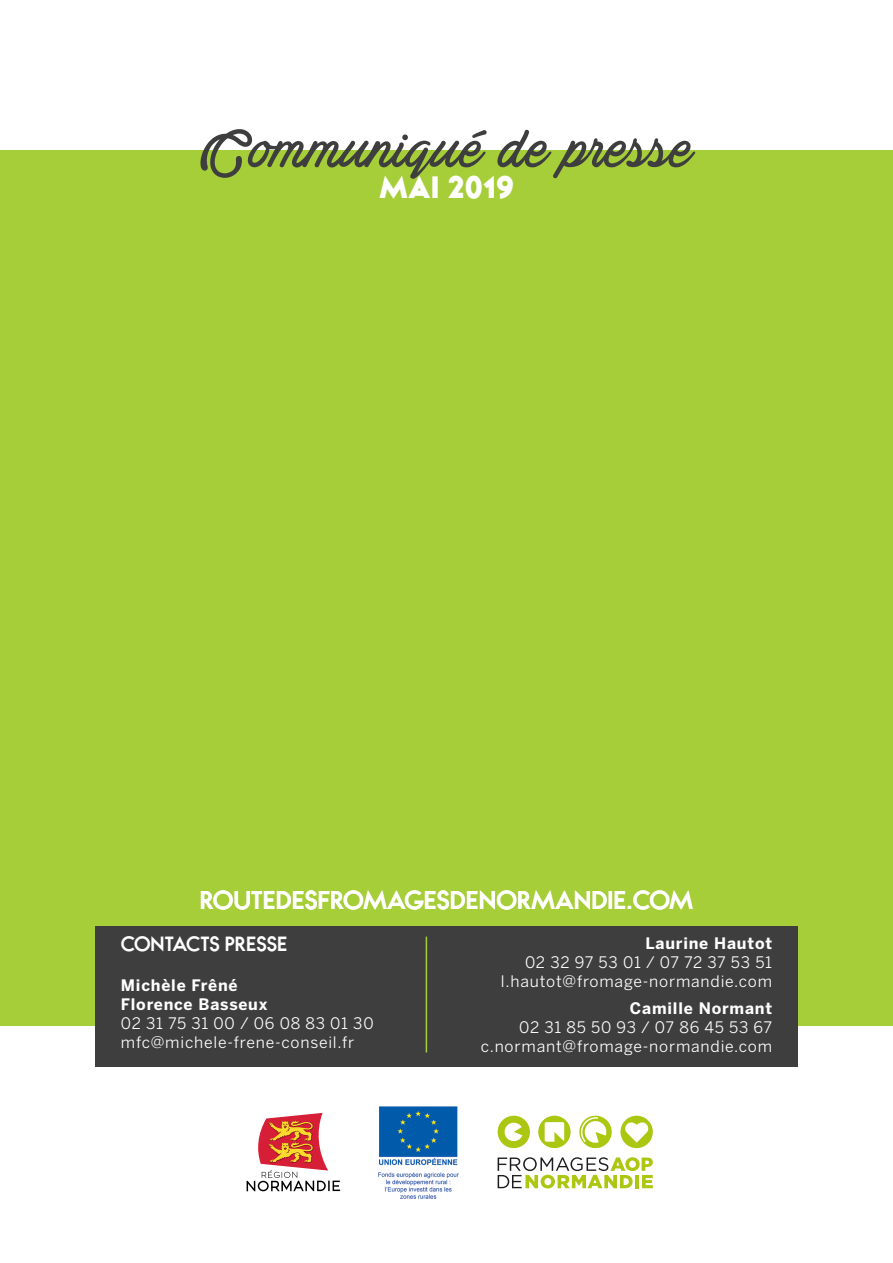
<style>
.page{position:relative;width:893px;height:1263px;background:#fff}
.page>*{position:absolute;margin:0;border:0;box-sizing:border-box;transform-origin:0 0}
.t1{font:60px "Actonia PERSONALUSE";color:#3e3e3f}
.t2{font:900 27px "Bambino";color:#fff}
.t3{font:700 22.5px "Bambino";color:#fff}
.t4{font:700 18px "Bambino";color:#fff}
.t5{font:15.75px "Benton Sans";letter-spacing:.05em;color:#fff}
.t6{font:700 15.75px "Benton Sans";letter-spacing:.05em;color:#fff}
</style>
<div class="page">
<div style="left:0;top:150px;width:893px;height:875px;background:#a6ce39"></div>
<div style="left:95px;top:926px;width:703px;height:140px;background:#3e3e3f"></div>
<hr style="left:426px;top:936px;width:1px;height:116px;background:#a6ce39">
<svg style="left:247px;top:1113px;width:93px;height:78px"></svg>
<img style="left:378px;top:1106px;width:81px;height:93px">
<svg style="left:538px;top:1116px;width:33px;height:32px"></svg>
<svg style="left:497px;top:1115px;width:33px;height:34px"></svg>
<svg style="left:579px;top:1115px;width:33px;height:34px"></svg>
<svg style="left:620px;top:1116px;width:33px;height:32px"></svg>
<svg style="left:498px;top:1157px;width:155px;height:31px"></svg>
<p class="t1" style="left:200px;top:119px;width:494px">Communiqué de presse</p>
<p class="t2" style="left:379px;top:173px;width:136px">MAI 2019</p>
<p class="t3" style="left:200px;top:888px;width:495px">ROUTEDESFROMAGESDENORMANDIE.COM</p>
<p class="t4" style="left:121px;top:934px;width:168px">CONTACTS PRESSE</p>
<p class="t6" style="left:121px;top:976px;width:118px">Michèle Frêné</p>
<p class="t6" style="left:121px;top:995px;width:148px">Florence Basseux</p>
<p class="t5" style="left:121px;top:1014px;width:254px">02 31 75 31 00 / 06 08 83 01 30</p>
<p class="t5" style="left:121px;top:1033px;width:235px">mfc@michele-frene-conseil.fr</p>
<p class="t6" style="left:645px;top:934px;width:128px">Laurine Hautot</p>
<p class="t5" style="left:525px;top:953px;width:249px">02 32 97 53 01 / 07 72 37 53 51</p>
<p class="t5" style="left:501px;top:972px;width:273px">l.hautot@fromage-normandie.com</p>
<p class="t6" style="left:630px;top:999px;width:144px">Camille Normant</p>
<p class="t5" style="left:519px;top:1018px;width:254px">02 31 85 50 93 / 07 86 45 53 67</p>
<p class="t5" style="left:481px;top:1037px;width:293px">c.normant@fromage-normandie.com</p>
</div>
